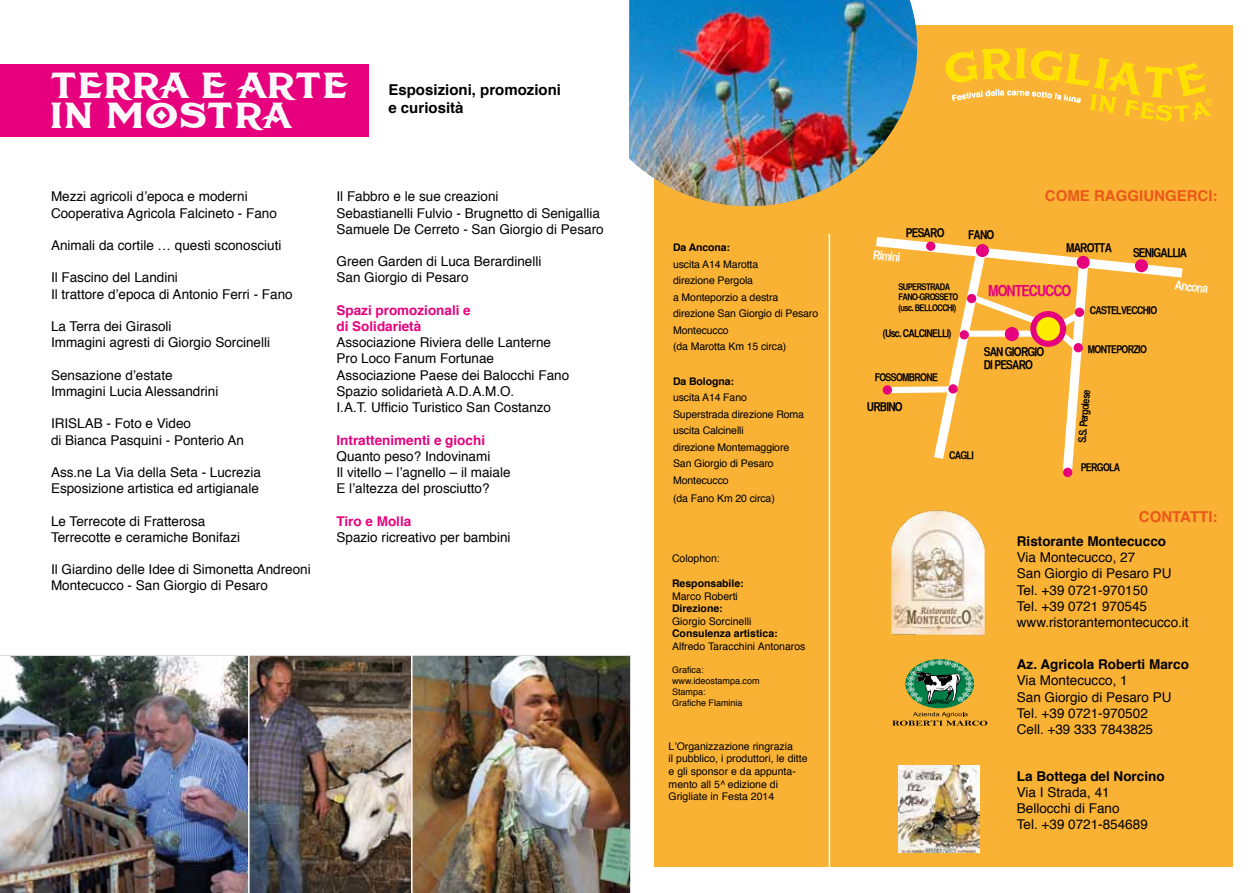
<style>
.page{position:relative;width:1259px;height:893px;background:#fff}
.page>*{position:absolute;margin:0;border:0;box-sizing:border-box;transform-origin:0 0}
.t1{font:42px/30px "American Brewery Rough Demo";color:#fff}
.t2{font:15.3px "Helvetica CY Bold";letter-spacing:-.06em;color:#e6007d}
.t3{font:700 15px/18px "Helvetica";color:#000}
.t4{font:700 15px "Helvetica";color:#ea581b}
.t5{font:13.5px/16.2px "Helvetica";color:#000}
.t6{font:700 13.5px/16.2px "Helvetica";color:#e6007d}
.t7{font:700 13.5px "Helvetica";color:#000}
.t8{font:12.3px/12.3px "Helvetica CY Bold";letter-spacing:-.06em;color:#000}
.t9{font:12.3px "Helvetica CY Bold";color:#fff}
.t10{font:10.65px "Helvetica CY Bold";letter-spacing:-.06em;color:#000}
.t11{font:10.5px/16.5px "Helvetica";letter-spacing:-.01em;color:#000}
.t12{font:700 10.5px "Helvetica";color:#000}
.t13{font:9.15px/10.6px "Helvetica CY Bold";letter-spacing:-.06em;color:#000}
.t14{font:9px/10.8px "Helvetica";color:#000}
</style>
<div class="page">
<div style="left:0;top:64px;width:368px;height:73px;background:#e6007d"></div>
<div style="left:654px;top:26px;width:578px;height:841px;background:#f9b234"></div>
<svg style="left:945px;top:48px;width:267px;height:74px"></svg>
<img style="left:629px;top:0;width:288px;height:206px">
<img style="left:0;top:656px;width:629px;height:237px">
<hr style="left:248px;top:645px;width:1px;height:248px;background:#fff">
<hr style="left:411px;top:645px;width:1px;height:248px;background:#fff">
<svg style="left:876px;top:237px;width:307px;height:240px"></svg>
<div style="left:948px;top:384px;width:9px;height:9px;background:#e6007d;border-radius:50%"></div>
<div style="left:882px;top:385px;width:10px;height:10px;background:#e6007d;border-radius:50%"></div>
<div style="left:1063px;top:468px;width:9px;height:9px;background:#e6007d;border-radius:50%"></div>
<div style="left:926px;top:242px;width:9px;height:9px;background:#e6007d;border-radius:50%"></div>
<div style="left:976px;top:244px;width:13px;height:13px;background:#e6007d;border-radius:50%"></div>
<div style="left:1076px;top:256px;width:13px;height:13px;background:#e6007d;border-radius:50%"></div>
<div style="left:1135px;top:259px;width:13px;height:13px;background:#e6007d;border-radius:50%"></div>
<div style="left:1004px;top:327px;width:15px;height:14px;background:#e6007d;border-radius:50%"></div>
<img style="left:891px;top:510px;width:94px;height:126px">
<img style="left:898px;top:765px;width:81px;height:87px">
<svg style="left:892px;top:712px;width:95px;height:14px"></svg>
<div style="left:905px;top:659px;width:69px;height:49px;background:#007e48;border-radius:50%"></div>
<svg style="left:906px;top:659px;width:68px;height:45px"></svg>
<hr style="left:828px;top:234px;width:2px;height:643px;background:#fff">
<h1 class="t1" style="left:48px;top:73px;width:299px">TERRA E ARTE<br>IN MOSTRA</h1>
<p class="t3" style="left:388px;top:81px;width:174px">Esposizioni, promozioni e curiosità</p>
<p class="t5" style="left:51px;top:189px;width:227px">Mezzi agricoli d’epoca e moderni<br>Cooperativa Agricola Falcineto - Fano</p>
<p class="t5" style="left:51px;top:238px;width:232px">Animali da cortile … questi sconosciuti</p>
<p class="t5" style="left:51px;top:270px;width:243px">Il Fascino del Landini<br>Il trattore d’epoca di Antonio Ferri - Fano</p>
<p class="t5" style="left:51px;top:319px;width:221px">La Terra dei Girasoli<br>Immagini agresti di Giorgio Sorcinelli</p>
<p class="t5" style="left:51px;top:367px;width:169px">Sensazione d’estate<br>Immagini Lucia Alessandrini</p>
<p class="t5" style="left:51px;top:416px;width:194px">IRISLAB - Foto e Video<br>di Bianca Pasquini - Ponterio An</p>
<p class="t5" style="left:51px;top:464px;width:211px">Ass.ne La Via della Seta - Lucrezia<br>Esposizione artistica ed artigianale</p>
<p class="t5" style="left:51px;top:513px;width:191px">Le Terrecote di Fratterosa<br>Terrecotte e ceramiche Bonifazi</p>
<p class="t5" style="left:51px;top:562px;width:261px">Il Giardino delle Idee di Simonetta Andreoni<br>Montecucco - San Giorgio di Pesaro</p>
<p class="t5" style="left:336px;top:189px;width:269px">Il Fabbro e le sue creazioni<br>Sebastianelli Fulvio - Brugnetto di Senigallia<br>Samuele De Cerreto - San Giorgio di Pesaro</p>
<p class="t5" style="left:336px;top:254px;width:206px">Green Garden di Luca Berardinelli<br>San Giorgio di Pesaro</p>
<p class="t6" style="left:336px;top:302px;width:136px">Spazi promozionali e di Solidarietà</p>
<p class="t5" style="left:336px;top:335px;width:234px">Associazione Riviera delle Lanterne Pro Loco Fanum Fortunae Associazione Paese dei Balocchi Fano Spazio solidarietà A.D.A.M.O.<br>I.A.T. Ufficio Turistico San Costanzo</p>
<p class="t6" style="left:336px;top:432px;width:150px">Intrattenimenti e giochi</p>
<p class="t5" style="left:336px;top:448px;width:176px">Quanto peso? Indovinami<br>Il vitello – l’agnello – il maiale<br>E l’altezza del prosciutto?</p>
<p class="t6" style="left:336px;top:513px;width:76px">Tiro e Molla</p>
<p class="t5" style="left:336px;top:529px;width:176px">Spazio ricreativo per bambini</p>
<p class="t12" style="left:673px;top:239px;width:59px">Da Ancona:</p>
<p class="t11" style="left:673px;top:256px;width:147px">uscita A14 Marotta<br>direzione Pergola<br>a Monteporzio a destra direzione San Giorgio di Pesaro<br>Montecucco<br>(da Marotta Km 15 circa)</p>
<p class="t12" style="left:673px;top:373px;width:62px">Da Bologna:</p>
<p class="t11" style="left:673px;top:390px;width:133px">uscita A14 Fano<br>Superstrada direzione Roma uscita Calcinelli<br>direzione Montemaggiore<br>San Giorgio di Pesaro<br>Montecucco</p>
<p class="t11" style="left:673px;top:490px;width:103px">(da Fano Km 20 circa)</p>
<p class="t11" style="left:672px;top:550px;width:49px">Colophon:</p>
<p class="t12" style="left:672px;top:575px;width:73px">Responsabile:</p>
<p class="t11" style="left:672px;top:588px;width:67px">Marco Roberti</p>
<p class="t12" style="left:672px;top:600px;width:52px">Direzione:</p>
<p class="t11" style="left:672px;top:613px;width:81px">Giorgio Sorcinelli</p>
<p class="t12" style="left:672px;top:625px;width:107px">Consulenza artistica:</p>
<p class="t11" style="left:672px;top:638px;width:135px">Alfredo Taracchini Antonaros</p>
<p class="t14" style="left:672px;top:665px;width:89px">Grafica: www.ideostampa.com<br>Stampa:<br>Grafiche Flaminia</p>
<p class="t11" style="left:668px;top:740px;width:140px;line-height:12.6px">L’Organizzazione ringrazia<br>il pubblico, i produttori, le ditte e gli sponsor e da appunta&shy;mento all 5^ edizione di<br>Grigliate in Festa 2014</p>
<p class="t8" style="left:905px;top:226px;width:40px">PESARO</p>
<p class="t9" style="left:874px;top:247px;width:28px;rotate:6deg">Rimini</p>
<p class="t8" style="left:968px;top:228px;width:28px">FANO</p>
<p class="t4" style="left:1045px;top:184px;width:174px">COME RAGGIUNGERCI:</p>
<p class="t8" style="left:1066px;top:241px;width:47px">MAROTTA</p>
<p class="t8" style="left:1133px;top:246px;width:56px">SENIGALLIA</p>
<p class="t13" style="left:898px;top:281px;width:61px">SUPERSTRADA<br>FANO-GROSSETO (usc. BELLOCCHI)</p>
<p class="t9" style="left:1175px;top:278px;width:35px;rotate:6deg">Ancona</p>
<p class="t2" style="left:988px;top:282px;width:85px">MONTECUCCO</p>
<p class="t10" style="left:1089px;top:304px;width:69px">CASTELVECCHIO</p>
<p class="t10" style="left:882px;top:327px;width:70px">(Usc. CALCINELLI)</p>
<p class="t10" style="left:874px;top:370px;width:65px">FOSSOMBRONE</p>
<p class="t8" style="left:867px;top:400px;width:37px">URBINO</p>
<p class="t8" style="left:983px;top:346px;width:62px">SAN GIORGIO<br>DI PESARO</p>
<p class="t10" style="left:949px;top:449px;width:26px">CAGLI</p>
<p class="t10" style="left:1088px;top:343px;width:60px">MONTEPORZIO</p>
<p class="t10" style="left:1075px;top:442px;width:55px;rotate:-85deg">S.S. Pergolese</p>
<p class="t10" style="left:1080px;top:460px;width:41px">PERGOLA</p>
<p class="t4" style="left:1139px;top:504px;width:80px">CONTATTI:</p>
<p class="t7" style="left:1017px;top:530px;width:151px">Ristorante Montecucco</p>
<p class="t5" style="left:1017px;top:550px;width:173px">Via Montecucco, 27<br>San Giorgio di Pesaro PU<br>Tel. +39 0721-970150<br>Tel. +39 0721 970545 www.ristorantemontecucco.it</p>
<p class="t7" style="left:1017px;top:654px;width:174px">Az. Agricola Roberti Marco</p>
<p class="t5" style="left:1017px;top:673px;width:156px">Via Montecucco, 1<br>San Giorgio di Pesaro PU<br>Tel. +39 0721-970502<br>Cell. +39 333 7843825</p>
<p class="t7" style="left:1017px;top:765px;width:149px">La Bottega del Norcino</p>
<p class="t5" style="left:1017px;top:785px;width:132px">Via I Strada, 41<br>Bellocchi di Fano<br>Tel. +39 0721-854689</p>
</div>
